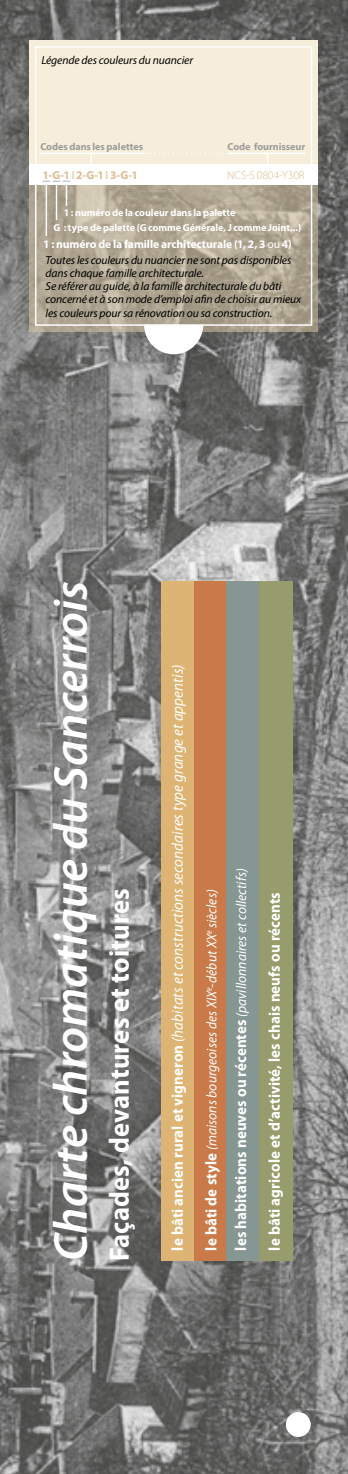
<style>
.page{position:relative;width:348px;height:1474px;background:#fff}
.page>*{position:absolute;margin:0;border:0;box-sizing:border-box;transform-origin:0 0}
.t1{font:italic 600 47.77px "Myriad Pro";color:#fff}
.t2{font:700 28px "Myriad Pro";letter-spacing:.005em;color:#fff;scale:.95 1}
.t3{font:700 15.75px/33.6px "Myriad Pro";letter-spacing:.005em;color:#fff;scale:.95 1}
.t4{font:italic 15.75px "Myriad Pro";letter-spacing:.005em;color:#fff;scale:.95 1}
.t5{font:italic 14.17px "Myriad Pro";letter-spacing:.005em;color:#fff;scale:.95 1}
.t6{font:italic 11.55px/13px "Myriad Pro";letter-spacing:-.01em;color:#000}
.t7{font:700 11.55px "Myriad Pro";letter-spacing:-.005em;color:#fff}
.t8{font:700 11.55px "Myriad Pro";color:#dfbc91}
.t9{font:300 11.55px "Myriad Pro";letter-spacing:-.005em;color:#dfbc91}
.t10{font:700 10.15px "Myriad Pro";letter-spacing:-.005em;color:#fff}
.t11{font:700 10.15px "Myriad Pro";letter-spacing:-.005em;color:#9d9d9c}
.s1{font-weight:400}
.s2{font-weight:700;font-style:normal}
.s3{font-weight:700;font-style:normal;font-size:15.75px}
.s4{font-weight:400;font-style:italic;font-size:14.17px}
</style>
<div class="page">
<img style="left:0;top:0;width:347px;height:1473px">
<div style="left:285px;top:1411px;width:25px;height:25px;background:#fff;border-radius:50%"></div>
<div style="left:161px;top:581px;width:33px;height:679px;background:#deb474"></div>
<div style="left:194px;top:581px;width:34px;height:679px;background:#c97a48"></div>
<div style="left:226px;top:581px;width:33px;height:679px;background:#869692"></div>
<div style="left:259px;top:581px;width:33px;height:679px;background:#969c6b"></div>
<div style="left:30px;top:40px;width:288px;height:125px;background:#f6eeda"></div>
<svg style="left:30px;top:185px;width:288px;height:146px;background:#b0a693"></svg>
<div style="left:30px;top:164px;width:288px;height:21px;background:#fff"></div>
<hr style="left:46px;top:182px;width:1px;height:54px;background:#fff">
<hr style="left:56px;top:182px;width:1px;height:38px;background:#fff">
<svg style="left:42px;top:180px;width:28px;height:26px"></svg>
<svg style="left:90px;top:154px;width:2px;height:10px"></svg>
<hr style="left:40px;top:153px;width:104px;height:1px;background:#fff">
<hr style="left:229px;top:153px;width:76px;height:1px;background:#fff">
<svg style="left:146px;top:153px;width:83px;height:1px"></svg>
<div style="left:35px;top:46px;width:277px;height:280px;border:1px solid #fff"></div>
<svg style="left:144px;top:325px;width:59px;height:29px"></svg>
<p class="t6" style="left:41px;top:53px;width:153px">Légende des couleurs du nuancier</p>
<p class="t11" style="left:40px;top:140px;width:104px">Codes dans les palettes</p>
<p class="t11" style="left:227px;top:140px;width:79px">Code fournisseur</p>
<p class="t8" style="left:42px;top:167px;width:97px">1-G-1 <span class="s1">I</span> 2-G-1 <span class="s1">I</span> 3-G-1</p>
<p class="t9" style="left:227px;top:168px;width:79px">NCS-S 0804-Y30R</p>
<p class="t10" style="left:64px;top:206px;width:173px">1 : numéro de la couleur dans la palette</p>
<p class="t10" style="left:53px;top:221px;width:249px">G : type de palette (G comme Générale, J comme Joint...)</p>
<p class="t7" style="left:43px;top:236px;width:249px">1 : numéro de la famille architecturale (1, 2, 3 <span class="s1">ou</span> 4)</p>
<p class="t6" style="left:46px;top:254px;width:257px">Toutes les couleurs du nuancier ne sont pas disponibles dans chaque famille architecturale.<br>Se référer au guide, à la famille architecturale du bâti concerné et à son mode d’emploi afin de choisir au mieux les couleurs pour sa rénovation ou sa construction.</p>
<h1 class="t1" style="left:40px;top:1260px;width:681px;rotate:-90deg">Charte chromatique du Sancerrois</h1>
<h2 class="t2" style="left:101px;top:1260px;width:393px;rotate:-90deg">Façades, devantures et toitures</h2>
<h3 class="t4" style="left:167px;top:1250px;width:619px;rotate:-90deg"><span class="s2">le bâti ancien rural et vigneron</span> (habitats et constructions secondaires type grange et appentis)</h3>
<p class="t5" style="left:202px;top:1250px;width:382px;rotate:-90deg"><span class="s3">le bâti de style</span> (maisons bourgeoises des XIX<sup>e</sup>-début XX<sup>e</sup> siècles)</p>
<h3 class="t3" style="left:223px;top:1250px;width:404px;rotate:-90deg">les habitations neuves ou récentes <span class="s4">(pavillonnaires et collectifs) </span>le bâti agricole et d’activité, les chais neufs ou récents</h3>
</div>
